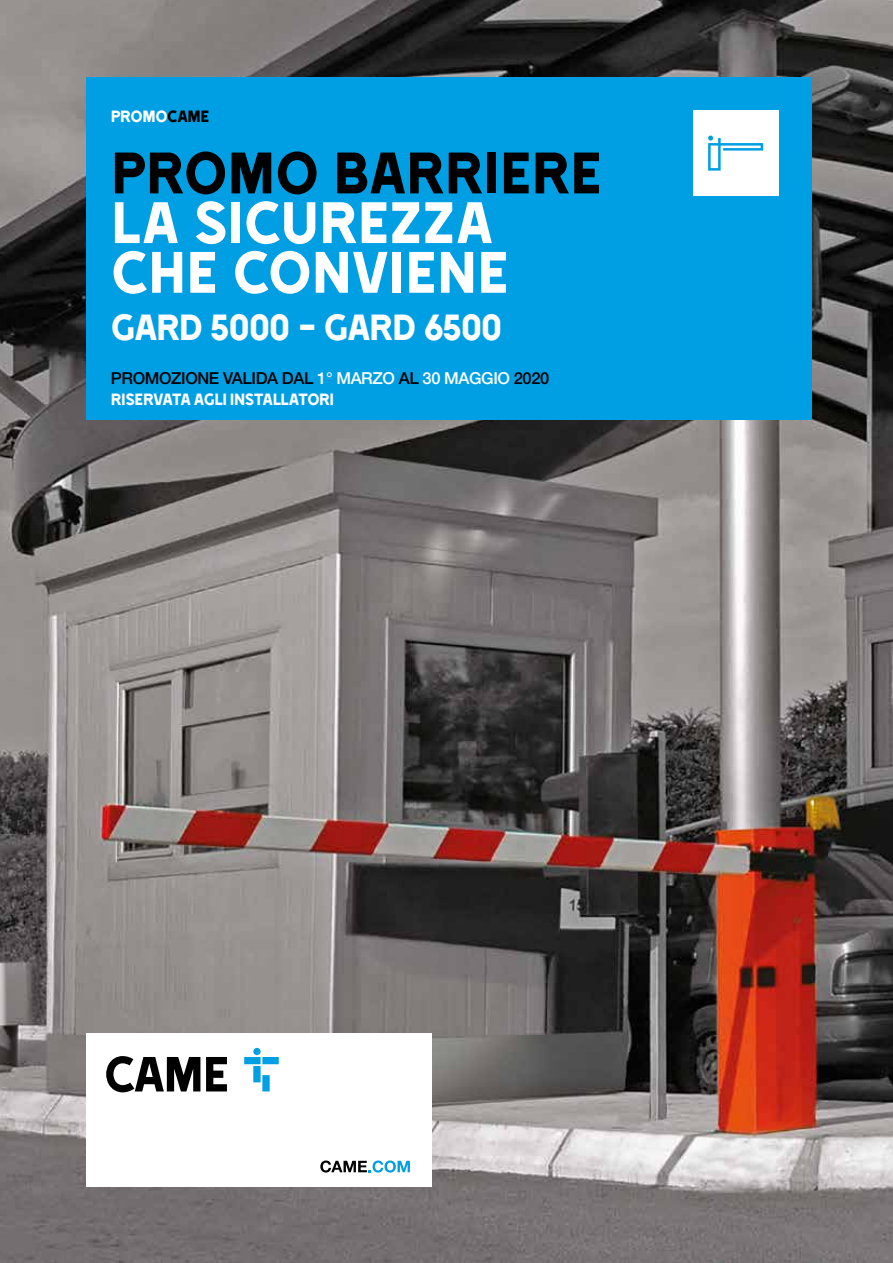
<style>
.page{position:relative;width:893px;height:1263px;background:#fff}
.page>*{position:absolute;margin:0;border:0;box-sizing:border-box;transform-origin:0 0}
.t1{font:53.7px/49.7px "Came Type";letter-spacing:-.01em;color:#fff}
.t2{font:53.7px "Came Type";letter-spacing:-.01em;color:#000}
.t3{font:41.85px "Came Type";letter-spacing:-.045em;color:#fff}
.t4{font:500 16.5px "Helvetica Neue LT Pro";letter-spacing:-.025em;color:#000}
.t5{font:15px "Came Type";letter-spacing:-.03em;color:#fff}
.s1{color:#000}
.s2{color:#fff}
</style>
<div class="page">
<img style="left:0;top:0;width:893px;height:1263px">
<div style="left:87px;top:77px;width:725px;height:342px;background:#009fe3"></div>
<div style="left:87px;top:1033px;width:345px;height:154px;background:#fff"></div>
<svg style="left:320px;top:1160px;width:90px;height:12px"></svg>
<svg style="left:106px;top:1056px;width:121px;height:36px"></svg>
<svg style="left:244px;top:1048px;width:35px;height:43px"></svg>
<div style="left:693px;top:111px;width:85px;height:85px;background:#fff"></div>
<svg style="left:708px;top:136px;width:55px;height:35px"></svg>
<p class="t5" style="left:111px;top:107px;width:100px">PROMO<span class="s1">CAME</span></p>
<h1 class="t2" style="left:111px;top:140px;width:493px">PROMO BARRIERE</h1>
<h1 class="t1" style="left:111px;top:194px;width:400px">LA SICUREZZA<br>CHE CONVIENE</h1>
<h2 class="t3" style="left:111px;top:305px;width:393px">GARD 5000 - gard 6500</h2>
<p class="t4" style="left:111px;top:368px;width:440px">PROMOZIONE VALIDA DAL <span class="s2">1° MARZO</span> AL <span class="s2">30 MAGGIO</span> 2020</p>
<p class="t5" style="left:111px;top:390px;width:225px">RISERVATA AGLI INSTALLATORI</p>
</div>
